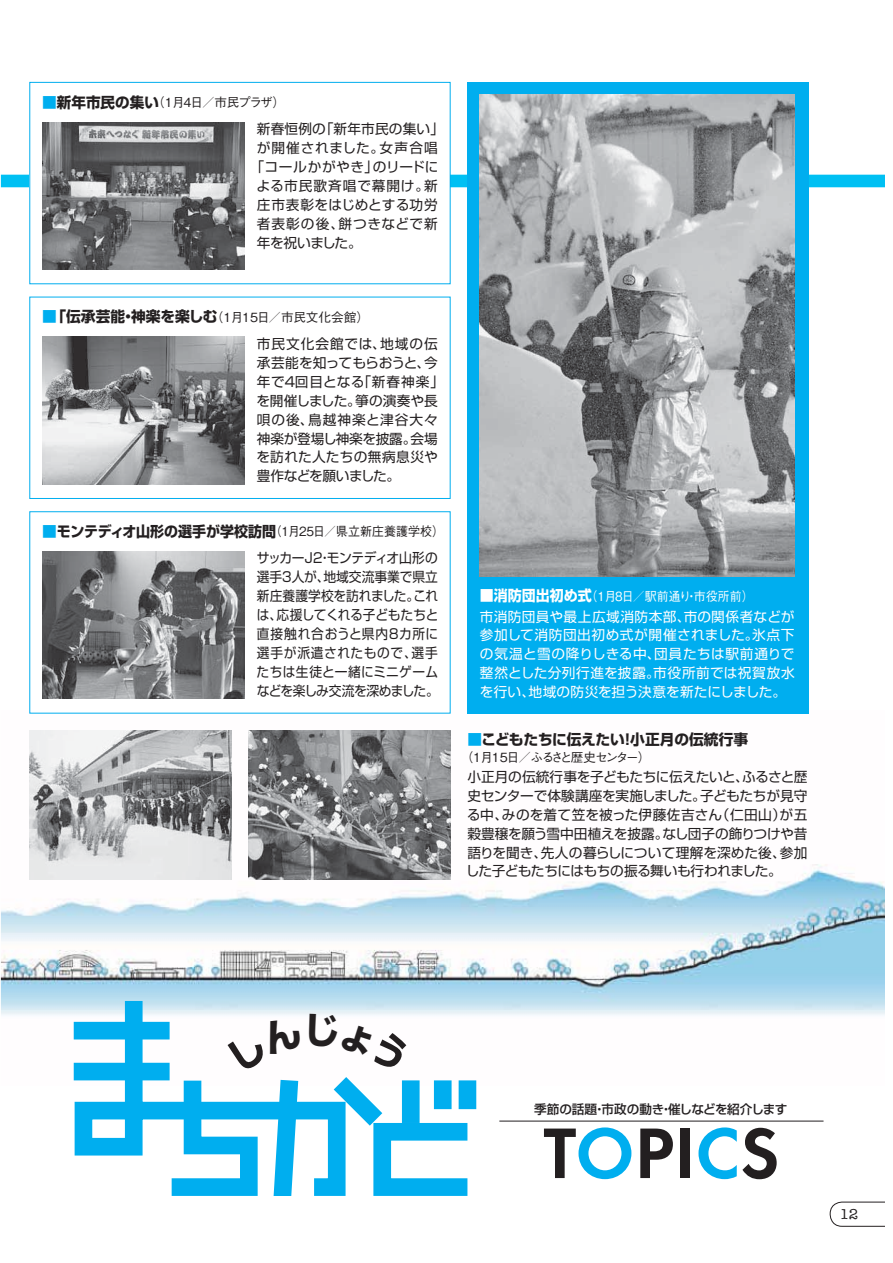
<style>
.page{position:relative;width:893px;height:1263px;background:#fff}
.page>*{position:absolute;margin:0;border:0;box-sizing:border-box;transform-origin:0 0}
.t1{font:600 74.25px "Futura T";color:#231f20}
.t2{font:14.7px "Shin Go Pro Bold 90 msp RKSJ V";color:#231f20}
.t3{font:14.7px "Shin Go Pro Bold 90 msp RKSJ V";color:#231f20;scale:.95 1}
.t4{font:14.7px "Shin Go Pro Bold 90 msp RKSJ V";color:#fff;scale:.95 1}
.t5{font:500 14.7px "American Typewriter Itc T";color:#231f20}
.t6{font:13.65px/18.9px "Shin Go Pro Regular 90 msp RKSJ V";color:#231f20}
.t7{font:13.65px/18.9px "Shin Go Pro Regular 90 msp RKSJ V";letter-spacing:.025em;color:#fff}
.t8{font:13.65px/18.9px "Shin Go Pro Regular 90 msp RKSJ V";letter-spacing:-.02em;color:#231f20}
.t9{font:13.65px/18.9px "Shin Go Pro Regular 90 msp RKSJ V";letter-spacing:.025em;color:#231f20;scale:.93 1}
.t10{font:13.65px/18.9px "Shin Go Pro Regular 90 msp RKSJ V";letter-spacing:-.04em;color:#231f20}
.t11{font:13.65px/18.9px "Shin Go Pro Regular 90 msp RKSJ V";letter-spacing:.02em;color:#231f20}
.t12{font:13.65px "Shin Go Pro Regular 90 msp RKSJ V";color:#231f20;scale:.93 1}
.t13{font:13.65px/18.9px "Shin Go Pro Regular 90 msp RKSJ V";letter-spacing:-.02em;color:#231f20;scale:.93 1}
.t14{font:13.65px "Shin Go Pro Regular 90 msp RKSJ V";letter-spacing:.07em;color:#231f20}
.t15{font:13.65px "Shin Go Pro Regular 90 msp RKSJ V";letter-spacing:.04em;color:#231f20;scale:.93 1}
.t16{font:13.65px "Shin Go Pro Regular 90 msp RKSJ V";letter-spacing:-.03em;color:#231f20}
.t17{font:13.65px "Shin Go Pro Regular 90 msp RKSJ V";letter-spacing:.045em;color:#231f20}
.t18{font:13.65px "Shin Go Pro Regular 90 msp RKSJ V";letter-spacing:-.025em;color:#231f20;scale:.93 1}
.t19{font:13.65px "Shin Go Pro Regular 90 msp RKSJ V";letter-spacing:.04em;color:#231f20}
.t20{font:12.6px "Shin Go Pro Medium 90 msp RKSJ H";color:#231f20}
.t21{font:12.6px "Gothic BBB Pro Medium 90 msp RKSJ H";letter-spacing:-.03em;color:#231f20}
.t22{font:12.6px "Gothic BBB Pro Medium 90 msp RKSJ H";color:#231f20;scale:.95 1}
.t23{font:12.6px "Gothic BBB Pro Medium 90 msp RKSJ H";color:#fff;scale:.95 1}
.t24{font:12.6px "Gothic BBB Pro Medium 90 msp RKSJ H";color:#231f20}
.t25{font:12.6px "Gothic BBB Pro Medium 90 msp RKSJ H";letter-spacing:-.17em;color:#231f20}
.s1{color:#00aeef}
</style>
<div class="page">
<img style="left:0;top:710px;width:884px;height:376px">
<svg style="left:74px;top:1001px;width:280px;height:155px"></svg>
<div style="left:402px;top:1080px;width:18px;height:43px;background:#00aeef"></div>
<div style="left:373px;top:1123px;width:103px;height:73px;border:18px solid #00aeef"></div>
<div style="left:434px;top:1080px;width:18px;height:29px;background:#00aeef"></div>
<div style="left:459px;top:1080px;width:17px;height:29px;background:#00aeef"></div>
<hr style="left:499px;top:1121px;width:324px;height:1px;background:#231f20">
<div style="left:0;top:175px;width:884px;height:12px;background:#00c0f3"></div>
<img style="left:29px;top:730px;width:203px;height:150px">
<img style="left:248px;top:730px;width:202px;height:150px">
<div style="left:30px;top:82px;width:420px;height:202px;background:#fff"></div>
<div style="left:29px;top:82px;width:421px;height:202px;border:1px solid #00aeef"></div>
<img style="left:42px;top:122px;width:202px;height:147px">
<div style="left:29px;top:297px;width:421px;height:202px;border:1px solid #00aeef"></div>
<img style="left:42px;top:337px;width:202px;height:147px">
<div style="left:30px;top:512px;width:420px;height:201px;background:#fff"></div>
<img style="left:42px;top:551px;width:202px;height:148px">
<div style="left:467px;top:82px;width:341px;height:631px;background:#00aeef"></div>
<img style="left:480px;top:95px;width:315px;height:482px">
<svg style="left:829px;top:1201px;width:55px;height:26px"></svg>
<svg style="left:154px;top:1013px;width:256px;height:183px"></svg>
<p class="t2" style="left:42px;top:97px;width:118px"><span class="s1">■</span>新年市民の集い</p>
<p class="t21" style="left:152px;top:97px;width:134px">（月1 日4 ／市民プラザ(</p>
<p class="t6" style="left:320px;top:121px;width:126px">「新年市民の集い「</p>
<p class="t6" style="left:257px;top:121px;width:71px">新春恒例の</p>
<p class="t6" style="left:380px;top:140px;width:60px">女声合唱</p>
<p class="t6" style="left:373px;top:140px;width:67px;text-indent:-116px">が開催されました。<br>のリードに</p>
<p class="t17" style="left:250px;top:162px;width:129px">「コールかがやき」</p>
<p class="t14" style="left:256px;top:181px;width:174px">よる市民歌斉唱で幕開け。</p>
<p class="t11" style="left:257px;top:197px;width:182px">庄市表彰をはじめとする功労</p>
<p class="t19" style="left:339px;top:219px;width:101px">餅つきなどで新</p>
<p class="t6" style="left:424px;top:178px;width:15px">新</p>
<p class="t6" style="left:257px;top:216px;width:106px">者表彰の後、<br>年を祝いました。</p>
<p class="t2" style="left:42px;top:311px;width:177px"><span class="s1">■</span>「伝承芸能神楽を楽しむ</p>
<p class="t24" style="left:211px;top:312px;width:160px">（月1 15日／市民文化会館(</p>
<p class="t2" style="left:121px;top:311px;width:16px">・</p>
<p class="t14" style="left:257px;top:339px;width:130px">市民文化会館では、</p>
<p class="t6" style="left:257px;top:355px;width:182px">承芸能を知ってもらおうと今、</p>
<p class="t6" style="left:357px;top:374px;width:88px">「新春神楽「</p>
<p class="t6" style="left:380px;top:336px;width:59px">地域の伝</p>
<p class="t6" style="left:355px;top:374px;width:84px;text-indent:-98px">年で４回目となる<br>箏の演奏や長</p>
<p class="t11" style="left:308px;top:393px;width:131px;text-indent:-52px">を開催しました。<br>鳥越神楽と津谷大々</p>
<p class="t6" style="left:257px;top:412px;width:58px">唄の後、</p>
<p class="t6" style="left:411px;top:431px;width:29px">会場</p>
<p class="t6" style="left:256px;top:431px;width:183px">神楽が登場し神楽を披露。<br>を訪れた人たちの無病息災や豊作などを願いました。</p>
<p class="t3" style="left:42px;top:526px;width:248px"><span class="s1">■</span>モンテディオ山形の選手が学校訪問</p>
<p class="t22" style="left:270px;top:527px;width:185px">（月1 25日／県立新庄養護学校(</p>
<p class="t18" style="left:327px;top:553px;width:121px">モンテディオ山形の</p>
<p class="t12" style="left:257px;top:553px;width:64px">サッカーＪ</p>
<p class="t12" style="left:312px;top:553px;width:23px">・２</p>
<p class="t12" style="left:257px;top:572px;width:80px">選手３人が、</p>
<p class="t12" style="left:323px;top:572px;width:124px">地域交流事業で県立</p>
<p class="t13" style="left:277px;top:589px;width:176px;text-indent:-20px">新庄養護学校を訪れました。<br>応援してくれる子どもたちと</p>
<p class="t12" style="left:413px;top:591px;width:28px">これ</p>
<p class="t12" style="left:257px;top:610px;width:29px">は、</p>
<p class="t15" style="left:257px;top:629px;width:197px">直接触れ合おうと県内８カ所に</p>
<p class="t12" style="left:412px;top:648px;width:30px">選手</p>
<p class="t9" style="left:257px;top:645px;width:197px">選手が派遣されたもので、<br>たちは生徒と一緒にミニゲームなどを楽しみ交流を深めました。</p>
<p class="t4" style="left:480px;top:590px;width:119px">■消防団出初め式</p>
<p class="t23" style="left:586px;top:591px;width:178px">（月1 日8 ／駅前通り市役所前(</p>
<p class="t23" style="left:685px;top:591px;width:14px">・</p>
<p class="t7" style="left:684px;top:609px;width:112px">市の関係者などが</p>
<p class="t7" style="left:480px;top:609px;width:212px">市消防団員や最上広域消防本部、</p>
<p class="t7" style="left:654px;top:628px;width:142px;text-indent:-174px">参加して消防団出初め式が開催されました。<br>団員たちは駅前通りで</p>
<p class="t7" style="left:752px;top:628px;width:44px">氷点下</p>
<p class="t7" style="left:653px;top:647px;width:143px;text-indent:-173px">の気温と雪の降りしきる中、<br>市役所前では祝賀放水</p>
<p class="t7" style="left:528px;top:666px;width:259px;text-indent:-48px">整然とした分列行進を披露。<br>地域の防災を担う決意を新たにしました。</p>
<p class="t7" style="left:480px;top:685px;width:57px">を行い、</p>
<p class="t2" style="left:467px;top:734px;width:282px"><span class="s1">■</span>こどもたちに伝えたい小正月の伝統行事</p>
<p class="t2" style="left:620px;top:734px;width:16px">！</p>
<p class="t25" style="left:507px;top:752px;width:145px">日／ふるさと歴史センター(</p>
<p class="t21" style="left:461px;top:752px;width:14px">（</p>
<p class="t21" style="left:480px;top:752px;width:14px">月</p>
<p class="t21" style="left:471px;top:752px;width:14px">１</p>
<p class="t21" style="left:489px;top:752px;width:22px">１５</p>
<p class="t8" style="left:700px;top:769px;width:109px;text-indent:-233px">小正月の伝統行事を子どもたちに伝えたいと、<br>子どもたちが見守</p>
<p class="t6" style="left:742px;top:769px;width:67px">ふるさと歴</p>
<p class="t8" style="left:467px;top:788px;width:240px">史センターで体験講座を実施しました。</p>
<p class="t6" style="left:716px;top:807px;width:72px">（仁田山）</p>
<p class="t6" style="left:780px;top:807px;width:29px">が五</p>
<p class="t6" style="left:502px;top:807px;width:222px">みのを着て笠を被った伊藤佐吉さん</p>
<p class="t6" style="left:467px;top:807px;width:43px">る中、</p>
<p class="t16" style="left:662px;top:828px;width:146px">なし団子の飾りつけや昔</p>
<p class="t6" style="left:467px;top:826px;width:203px">穀豊穣を願う雪中田植えを披露。</p>
<p class="t6" style="left:541px;top:845px;width:246px">先人の暮らしについて理解を深めた後、</p>
<p class="t6" style="left:780px;top:845px;width:29px">参加</p>
<p class="t10" style="left:466px;top:845px;width:317px">語りを聞き、<br>した子どもたちにはもちの振る舞いも行われました。</p>
<p class="t20" style="left:534px;top:1105px;width:255px">季節の話題市政の動き催しなどを紹介します</p>
<p class="t20" style="left:593px;top:1105px;width:14px">・</p>
<p class="t1" style="left:543px;top:1109px;width:238px">T<span class="s1">O</span>PI<span class="s1">C</span>S</p>
<p class="t20" style="left:660px;top:1105px;width:14px">・</p>
<p class="t5" style="left:840px;top:1206px;width:20px">12</p>
</div>
